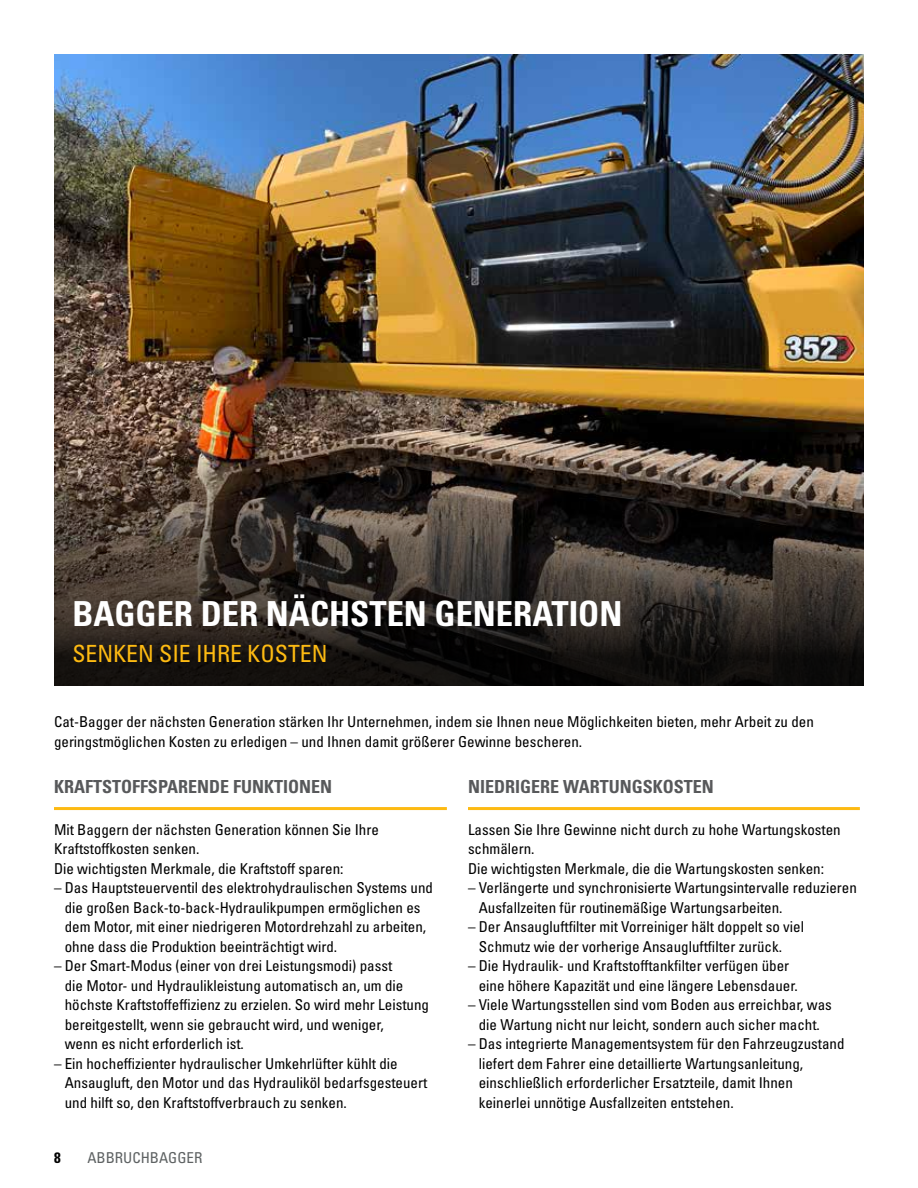
<style>
.page{position:relative;width:918px;height:1188px;background:#fff}
.page>*{position:absolute;margin:0;border:0;box-sizing:border-box;transform-origin:0 0}
.t1{font:34.5px "Univers LTCYR 67 Bold Cond";color:#fff}
.t2{font:condensed 23.7px "Univers LTCYR 57";color:#fdba12}
.t3{font:18px "Univers LTCYR 67 Bold Cond";color:#58595b}
.t4{font:condensed 15px/19.5px "Univers LTCYR 57";color:#000}
.t5{font:condensed 15px "Univers LTCYR 57";color:#5e6263}
.t6{font:15px "Univers LTCYR 67 Bold Cond";color:#000}
</style>
<div class="page">
<img style="left:54px;top:54px;width:810px;height:632px">
<hr style="left:54px;top:807px;width:393px;height:3px;background:#fdba12">
<hr style="left:468px;top:807px;width:392px;height:3px;background:#fdba12">
<h1 class="t1" style="left:72px;top:592px;width:551px">BAGGER DER NÄCHSTEN GENERATION</h1>
<h2 class="t2" style="left:72px;top:638px;width:257px">SENKEN SIE IHRE KOSTEN</h2>
<p class="t4" style="left:54px;top:712px;width:761px">Cat-Bagger der nächsten Generation stärken Ihr Unternehmen, indem sie Ihnen neue Möglichkeiten bieten, mehr Arbeit zu den geringstmöglichen Kosten zu erledigen – und Ihnen damit größerer Gewinne bescheren.</p>
<p class="t3" style="left:54px;top:775px;width:280px">KRAFTSTOFFSPARENDE FUNKTIONEN</p>
<p class="t3" style="left:468px;top:775px;width:247px">NIEDRIGERE WARTUNGSKOSTEN</p>
<p class="t4" style="left:54px;top:819px;width:326px">Mit Baggern der nächsten Generation können Sie Ihre<br>Kraftstoffkosten senken.<br>Die wichtigsten Merkmale, die Kraftstoff sparen:</p>
<p class="t4" style="left:65px;top:878px;width:370px;text-indent:-11px">– Das Hauptsteuerventil des elektrohydraulischen Systems und die großen Back-to-back-Hydraulikpumpen ermöglichen es dem Motor, mit einer niedrigeren Motordrehzahl zu arbeiten, ohne dass die Produktion beeinträchtigt wird.</p>
<p class="t4" style="left:65px;top:956px;width:366px;text-indent:-11px">– Der Smart-Modus (einer von drei Leistungsmodi) passt<br>die Motor- und Hydraulikleistung automatisch an, um die höchste Kraftstoffeffizienz zu erzielen. So wird mehr Leistung bereitgestellt, wenn sie gebraucht wird, und weniger,<br>wenn es nicht erforderlich ist.</p>
<p class="t4" style="left:65px;top:1053px;width:364px;text-indent:-11px">– Ein hocheffizienter hydraulischer Umkehrlüfter kühlt die<br>Ansaugluft, den Motor und das Hydrauliköl bedarfsgesteuert und hilft so, den Kraftstoffverbrauch zu senken.</p>
<p class="t6" style="left:54px;top:1148px;width:8px">8</p>
<p class="t5" style="left:87px;top:1148px;width:117px">ABBRUCHBAGGER</p>
<p class="t4" style="left:468px;top:819px;width:374px">Lassen Sie Ihre Gewinne nicht durch zu hohe Wartungskosten schmälern.<br>Die wichtigsten Merkmale, die die Wartungskosten senken:</p>
<p class="t4" style="left:479px;top:878px;width:380px;text-indent:-11px">– Verlängerte und synchronisierte Wartungsintervalle reduzieren<br>Ausfallzeiten für routinemäßige Wartungsarbeiten.</p>
<p class="t4" style="left:479px;top:917px;width:327px;text-indent:-11px">– Der Ansaugluftfilter mit Vorreiniger hält doppelt so viel<br>Schmutz wie der vorherige Ansaugluftfilter zurück.</p>
<p class="t4" style="left:479px;top:956px;width:320px;text-indent:-11px">– Die Hydraulik- und Kraftstofftankfilter verfügen über eine höhere Kapazität und eine längere Lebensdauer.</p>
<p class="t4" style="left:468px;top:995px;width:365px;text-align:center">– Viele Wartungsstellen sind vom Boden aus erreichbar, was die Wartung nicht nur leicht, sondern auch sicher macht.</p>
<p class="t4" style="left:479px;top:1034px;width:367px;text-indent:-11px">– Das integrierte Managementsystem für den Fahrzeugzustand liefert dem Fahrer eine detaillierte Wartungsanleitung, einschließlich erforderlicher Ersatzteile, damit Ihnen keinerlei unnötige Ausfallzeiten entstehen.</p>
</div>
